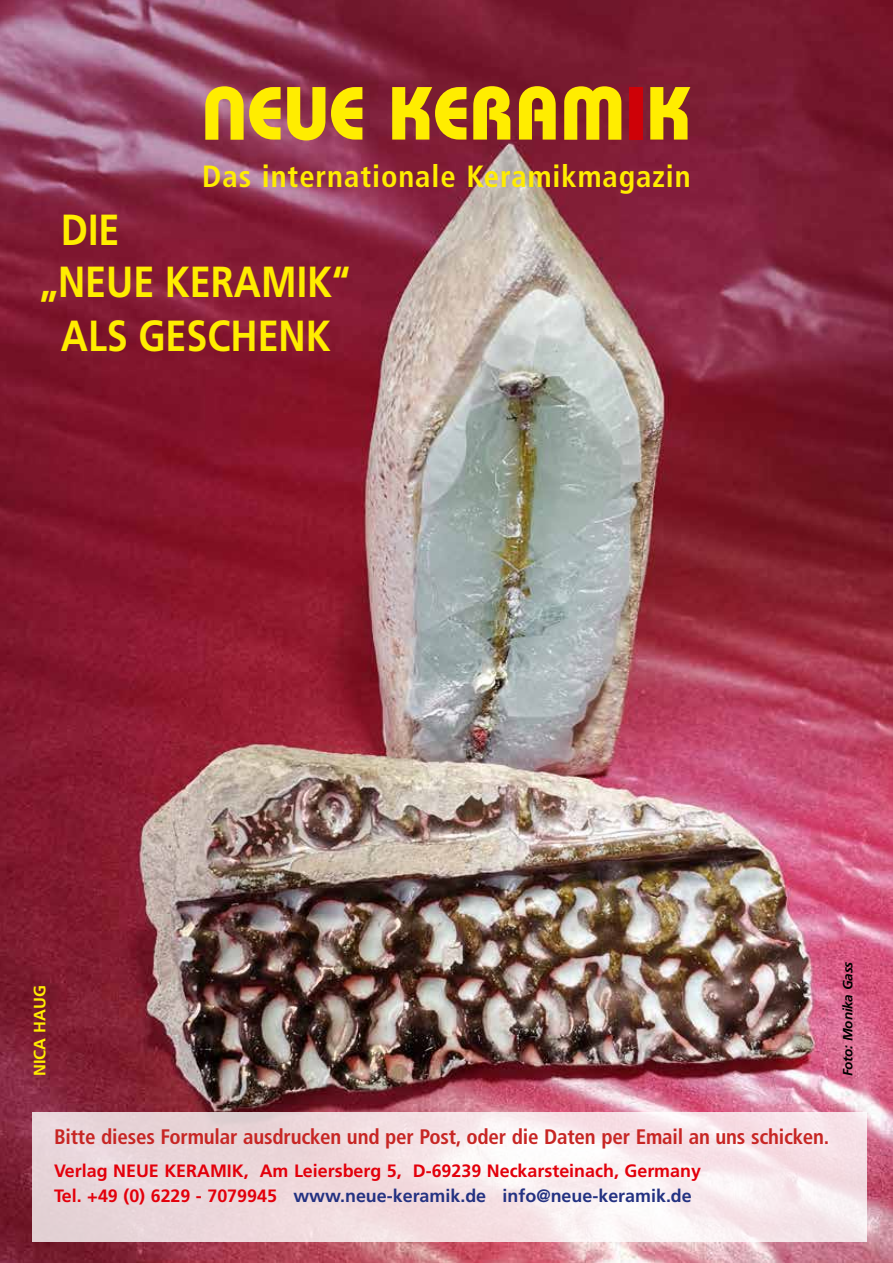
<style>
.page{position:relative;width:893px;height:1263px;background:#fff}
.page>*{position:absolute;margin:0;border:0;box-sizing:border-box;transform-origin:0 0}
.t1{font:75px "Keramik";letter-spacing:-.01em;color:#ffed00}
.t2{font:700 43.5px "Frutiger";color:#ffed00;scale:.87 1}
.t3{font:700 condensed 30.75px "Frutiger";letter-spacing:.03em;color:#ffed00}
.t4{font:700 condensed 21px "Frutiger";letter-spacing:-.01em;color:#c72624}
.t5{font:700 17.85px/25.8px "Frutiger";color:#e3000b}
.t6{font:700 16.5px "Frutiger";color:#ffed00}
.t7{font:italic 700 13.5px "Frutiger";letter-spacing:-.015em;color:#000}
.s1{color:#ce0107}
.s2{color:#243282}
</style>
<div class="page">
<img style="left:0;top:0;width:893px;height:1263px">
<svg style="left:33px;top:1112px;width:834px;height:129px"></svg>
<h1 class="t1" style="left:202px;top:67px;width:491px">NEUE KERAM<span class="s1">I</span>K</h1>
<h3 class="t3" style="left:202px;top:158px;width:490px">Das internationale Keramikmagazin</h3>
<h2 class="t2" style="left:61px;top:204px;width:69px">DIE</h2>
<h2 class="t2" style="left:40px;top:256px;width:358px">„NEUE KERAMIK“</h2>
<h2 class="t2" style="left:61px;top:310px;width:312px">ALS GESCHENK</h2>
<p class="t6" style="left:30px;top:1076px;width:92px;rotate:-90deg">NICA HAUG</p>
<p class="t7" style="left:840px;top:1076px;width:116px;rotate:-90deg">Foto: Monika Gass</p>
<p class="t4" style="left:54px;top:1124px;width:777px">Bitte dieses Formular ausdrucken und per Post, oder die Daten per Email an uns schicken.</p>
<p class="t5" style="left:54px;top:1157px;width:648px">Verlag NEUE KERAMIK, Am Leiersberg 5, D-69239 Neckarsteinach, Germany<br>Tel. +49 (0) 6229 - 7079945 <span class="s2">www.neue-keramik.de info@neue-keramik.de</span></p>
</div>
